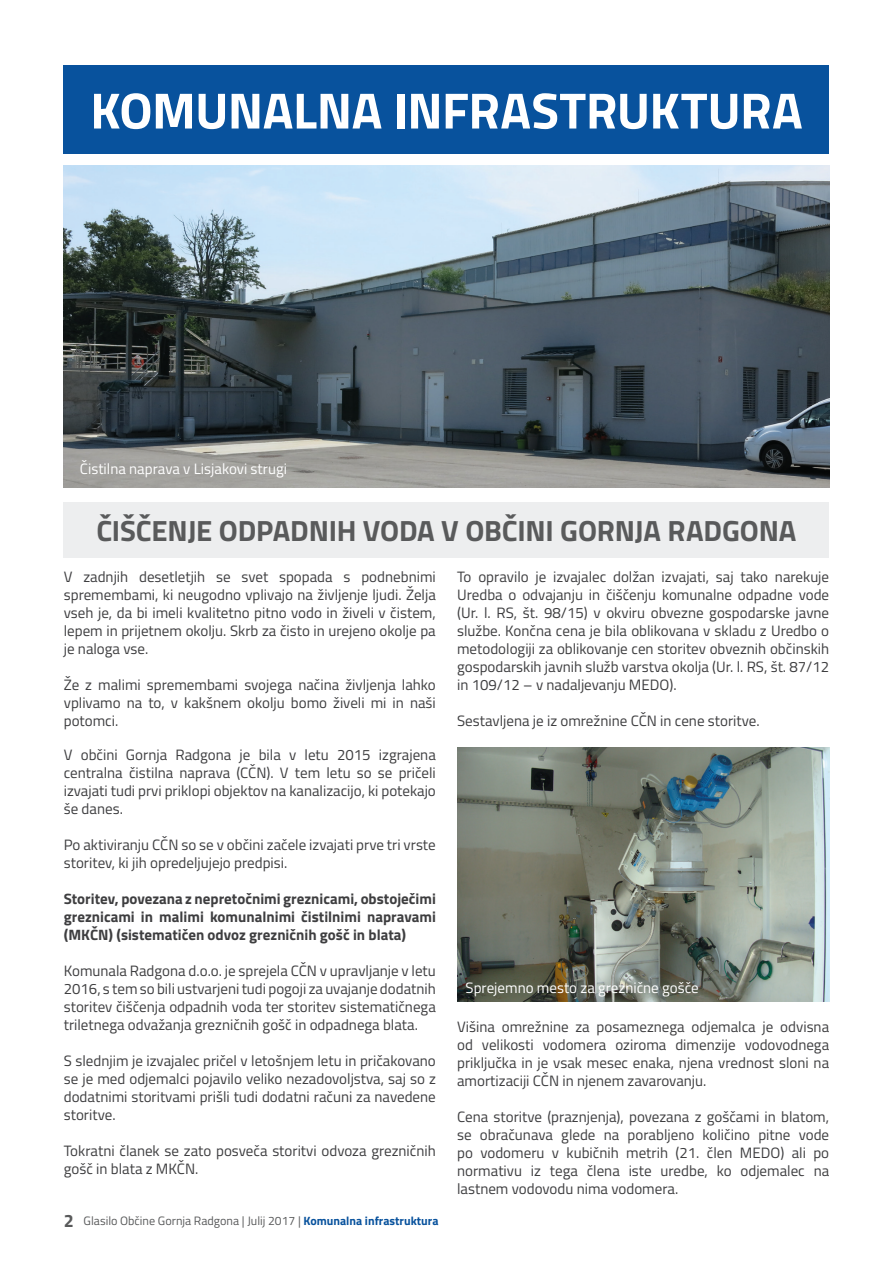
<style>
.page{position:relative;width:893px;height:1263px;background:#fff}
.page>*{position:absolute;margin:0;border:0;box-sizing:border-box;transform-origin:0 0}
.t1{font:700 51px "Titillium";letter-spacing:-.01em;color:#fff}
.t2{font:700 29.25px "Titillium";letter-spacing:-.005em;color:#595a5b}
.t3{font:700 18px "Titillium";color:#595a5b}
.t4{font:15px/18px "Titillium";color:#3e3e40;text-align:justify}
.t5{font:700 15px/18px "Titillium";color:#3e3e40;text-align:justify}
.t6{font:15px "Titillium";color:#fff}
.t7{font:12.15px "Titillium";color:#595a5b}
.s1{font-weight:700;font-size:12px;color:#08529d}
</style>
<div class="page">
<div style="left:64px;top:65px;width:765px;height:89px;background:#08529d"></div>
<div style="left:64px;top:502px;width:765px;height:55px;background:#edeeef"></div>
<img style="left:64px;top:166px;width:765px;height:321px">
<img style="left:457px;top:747px;width:372px;height:254px">
<h1 class="t1" style="left:90px;top:72px;width:714px">KOMUNALNA INFRASTRUKTURA</h1>
<p class="t6" style="left:80px;top:458px;width:209px">Čistilna naprava v Lisjakovi strugi</p>
<h2 class="t2" style="left:96px;top:508px;width:702px">ČIŠČENJE ODPADNIH VODA V OBČINI GORNJA RADGONA</h2>
<p class="t4" style="left:64px;top:567px;width:374px">V zadnjih desetletjih se svet spopada s podnebnimi spremembami, ki neugodno vplivajo na življenje ljudi. Želja vseh je, da bi imeli kvalitetno pitno vodo in živeli v čistem, lepem in prijetnem okolju. Skrb za čisto in urejeno okolje pa je naloga vse.</p>
<p class="t4" style="left:64px;top:675px;width:374px">Že z malimi spremembami svojega načina življenja lahko vplivamo na to, v kakšnem okolju bomo živeli mi in naši potomci.</p>
<p class="t4" style="left:64px;top:745px;width:374px">V občini Gornja Radgona je bila v letu 2015 izgrajena centralna čistilna naprava (CČN). V tem letu so se pričeli izvajati tudi prvi priklopi objektov na kanalizacijo, ki potekajo še danes.</p>
<p class="t4" style="left:64px;top:835px;width:374px">Po aktiviranju CČN so se v občini začele izvajati prve tri vrste storitev, ki jih opredeljujejo predpisi.</p>
<p class="t5" style="left:64px;top:889px;width:374px">Storitev, povezana z nepretočnimi greznicami, obstoječimi greznicami in malimi komunalnimi čistilnimi napravami (MKČN) (sistematičen odvoz grezničnih gošč in blata)</p>
<p class="t4" style="left:64px;top:961px;width:374px">Komunala Radgona d.o.o. je sprejela CČN v upravljanje v letu 2016, s tem so bili ustvarjeni tudi pogoji za uvajanje dodatnih storitev čiščenja odpadnih voda ter storitev sistematičnega triletnega odvažanja grezničnih gošč in odpadnega blata.</p>
<p class="t4" style="left:64px;top:1051px;width:374px">S slednjim je izvajalec pričel v letošnjem letu in pričakovano se je med odjemalci pojavilo veliko nezadovoljstva, saj so z dodatnimi storitvami prišli tudi dodatni računi za navedene storitve.</p>
<p class="t4" style="left:64px;top:1141px;width:374px">Tokratni članek se zato posveča storitvi odvoza grezničnih gošč in blata z MKČN.</p>
<p class="t3" style="left:64px;top:1206px;width:12px">2</p>
<p class="t7" style="left:84px;top:1211px;width:356px">Glasilo Občine Gornja Radgona | Julij 2017 | <span class="s1">Komunalna infrastruktura</span></p>
<p class="t4" style="left:457px;top:567px;width:374px">To opravilo je izvajalec dolžan izvajati, saj tako narekuje Uredba o odvajanju in čiščenju komunalne odpadne vode (Ur. l. RS, št. 98/15) v okviru obvezne gospodarske javne službe. Končna cena je bila oblikovana v skladu z Uredbo o metodologiji za oblikovanje cen storitev obveznih občinskih gospodarskih javnih služb varstva okolja (Ur. l. RS, št. 87/12 in 109/12 – v nadaljevanju MEDO).</p>
<p class="t4" style="left:457px;top:711px;width:304px">Sestavljena je iz omrežnine CČN in cene storitve.</p>
<p class="t6" style="left:466px;top:976px;width:235px">Sprejemno mesto za greznične gošče</p>
<p class="t4" style="left:457px;top:1017px;width:374px">Višina omrežnine za posameznega odjemalca je odvisna od velikosti vodomera oziroma dimenzije vodovodnega priključka in je vsak mesec enaka, njena vrednost sloni na amortizaciji CČN in njenem zavarovanju.</p>
<p class="t4" style="left:457px;top:1107px;width:374px">Cena storitve (praznjenja), povezana z goščami in blatom, se obračunava glede na porabljeno količino pitne vode po vodomeru v kubičnih metrih (21. člen MEDO) ali po normativu iz tega člena iste uredbe, ko odjemalec na lastnem vodovodu nima vodomera.</p>
</div>
